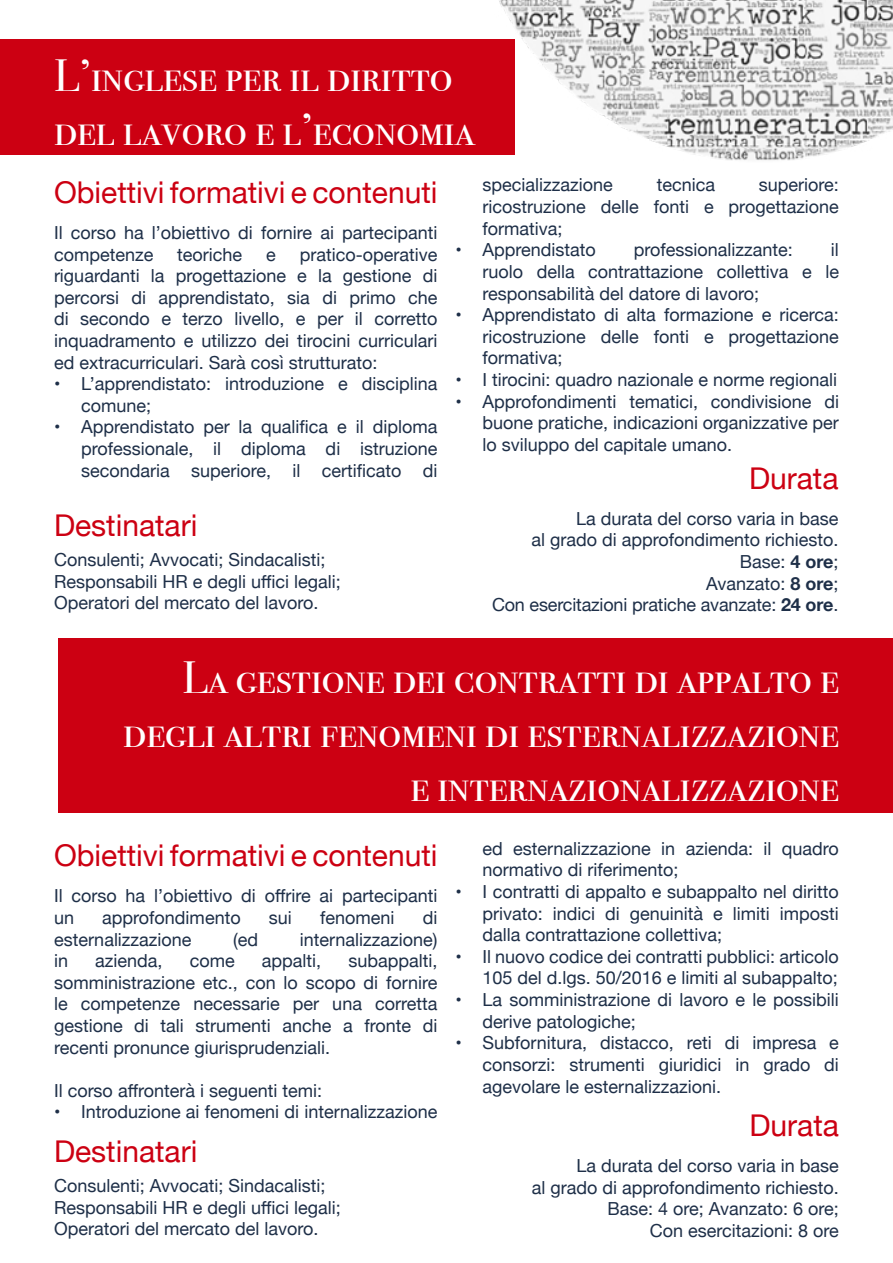
<style>
.page{position:relative;width:893px;height:1263px;background:#fff}
.page>*{position:absolute;margin:0;border:0;box-sizing:border-box;transform-origin:0 0}
.t1{font:45px/54px "Bodoni Svty Two SCITCTT";color:#fff}
.t2{font:30px "Helvetica Neue";color:#cc0012}
.t3{font:18px/21.6px "Helvetica Neue";color:#1e2f48;text-align:justify}
.s1{font-weight:700}
</style>
<div class="page">
<div style="left:0;top:40px;width:514px;height:115px;background:#cc0012"></div>
<img style="left:486px;top:0;width:407px;height:161px">
<div style="left:58px;top:638px;width:835px;height:174px;background:#cc0012"></div>
<h1 class="t1" style="left:54px;top:49px;width:422px">L’inglese per il diritto del lavoro e l’economia</h1>
<h2 class="t2" style="left:54px;top:171px;width:385px">Obiettivi formativi e contenuti</h2>
<p class="t3" style="left:54px;top:223px;width:385px">Il corso ha l’obiettivo di fornire ai partecipanti competenze</p>
<p class="t3" style="left:482px;top:175px;width:358px;text-indent:276px">superiore: ricostruzione delle fonti e progettazione formativa;</p>
<p class="t3" style="left:455px;top:240px;width:142px">• Apprendistato</p>
<p class="t3" style="left:634px;top:240px;width:160px">professionalizzante:</p>
<p class="t3" style="left:482px;top:175px;width:132px">specializzazione</p>
<p class="t3" style="left:657px;top:175px;width:60px">tecnica</p>
<p class="t3" style="left:482px;top:240px;width:358px;text-indent:348px">il ruolo della contrattazione collettiva e le responsabilità del datore di lavoro;</p>
<p class="t3" style="left:482px;top:305px;width:358px;text-indent:-27px">• Apprendistato di alta formazione e ricerca: ricostruzione delle fonti e progettazione formativa;</p>
<p class="t3" style="left:455px;top:370px;width:383px">• I tirocini: quadro nazionale e norme regionali</p>
<p class="t3" style="left:482px;top:391px;width:358px;text-indent:-27px">• Approfondimenti tematici, condivisione di buone pratiche, indicazioni organizzative per lo sviluppo del capitale umano.</p>
<h2 class="t2" style="left:749px;top:457px;width:91px">Durata</h2>
<p class="t3" style="left:492px;top:509px;width:348px;text-align:right">La durata del corso varia in base<br>al grado di approfondimento richiesto.<br>Base: <span class="s1">4 ore</span>;<br>Avanzato: <span class="s1">8 ore</span>;<br>Con esercitazioni pratiche avanzate: <span class="s1">24 ore</span>.</p>
<p class="t3" style="left:54px;top:244px;width:385px;text-indent:246px">pratico-operative riguardanti la progettazione e la gestione di percorsi di apprendistato, sia di primo che di secondo e terzo livello, e per il corretto inquadramento e utilizzo dei tirocini curriculari ed extracurriculari. Sarà così strutturato:</p>
<p class="t3" style="left:81px;top:374px;width:358px;text-indent:-27px">• L’apprendistato: introduzione e disciplina comune;</p>
<p class="t3" style="left:81px;top:417px;width:358px;text-indent:-27px">• Apprendistato per la qualifica e il diploma professionale, il diploma di istruzione secondaria superiore, il certificato di</p>
<p class="t3" style="left:177px;top:244px;width:66px">teoriche</p>
<p class="t3" style="left:266px;top:244px;width:11px">e</p>
<h2 class="t2" style="left:54px;top:503px;width:145px">Destinatari</h2>
<p class="t3" style="left:54px;top:550px;width:288px;text-align:left">Consulenti; Avvocati; Sindacalisti;<br>Responsabili HR e degli uffici legali;<br>Operatori del mercato del lavoro.</p>
<h1 class="t1" style="left:123px;top:651px;width:717px;text-align:right">La gestione dei contratti di appalto e degli altri fenomeni di esternalizzazione e internazionalizzazione</h1>
<h2 class="t2" style="left:54px;top:834px;width:385px">Obiettivi formativi e contenuti</h2>
<p class="t3" style="left:54px;top:886px;width:385px">Il corso ha l’obiettivo di offrire ai partecipanti un</p>
<p class="t3" style="left:102px;top:908px;width:140px">approfondimento</p>
<p class="t3" style="left:269px;top:908px;width:25px">sui</p>
<p class="t3" style="left:320px;top:908px;width:76px">fenomeni</p>
<p class="t3" style="left:423px;top:908px;width:16px">di</p>
<p class="t3" style="left:54px;top:929px;width:139px">esternalizzazione</p>
<p class="t3" style="left:233px;top:929px;width:27px">(ed</p>
<p class="t3" style="left:300px;top:929px;width:139px">internalizzazione)</p>
<p class="t3" style="left:54px;top:951px;width:16px">in</p>
<p class="t3" style="left:95px;top:951px;width:69px">azienda,</p>
<p class="t3" style="left:190px;top:951px;width:47px">come</p>
<p class="t3" style="left:262px;top:951px;width:61px">appalti,</p>
<p class="t3" style="left:54px;top:951px;width:385px;text-indent:294px">subappalti, somministrazione etc., con lo scopo di fornire le competenze necessarie per una corretta gestione di tali strumenti anche a fronte di recenti pronunce giurisprudenziali.</p>
<p class="t3" style="left:54px;top:1080px;width:270px">Il corso affronterà i seguenti temi:</p>
<p class="t3" style="left:54px;top:1102px;width:385px">• Introduzione ai fenomeni di internalizzazione</p>
<h2 class="t2" style="left:54px;top:1129px;width:145px">Destinatari</h2>
<p class="t3" style="left:54px;top:1176px;width:288px;text-align:left">Consulenti; Avvocati; Sindacalisti;<br>Responsabili HR e degli uffici legali;<br>Operatori del mercato del lavoro.</p>
<p class="t3" style="left:482px;top:839px;width:358px">ed esternalizzazione in azienda: il quadro normativo di riferimento;</p>
<p class="t3" style="left:482px;top:882px;width:358px;text-indent:-27px">• I contratti di appalto e subappalto nel diritto privato: indici di genuinità e limiti imposti dalla contrattazione collettiva;</p>
<p class="t3" style="left:455px;top:947px;width:385px;text-align:right">• Il nuovo codice dei contratti pubblici: articolo<br>105 del d.lgs. 50/2016 e limiti al subappalto;</p>
<p class="t3" style="left:482px;top:990px;width:358px;text-indent:-27px">• La somministrazione di lavoro e le possibili derive patologiche;</p>
<p class="t3" style="left:482px;top:1033px;width:358px;text-indent:-27px">• Subfornitura, distacco, reti di impresa e consorzi: strumenti giuridici in grado di agevolare le esternalizzazioni.</p>
<h2 class="t2" style="left:749px;top:1104px;width:91px">Durata</h2>
<p class="t3" style="left:532px;top:1156px;width:309px;text-align:right">La durata del corso varia in base<br>al grado di approfondimento richiesto.<br>Base: 4 ore; Avanzato: 6 ore;<br>Con esercitazioni: 8 ore</p>
</div>
